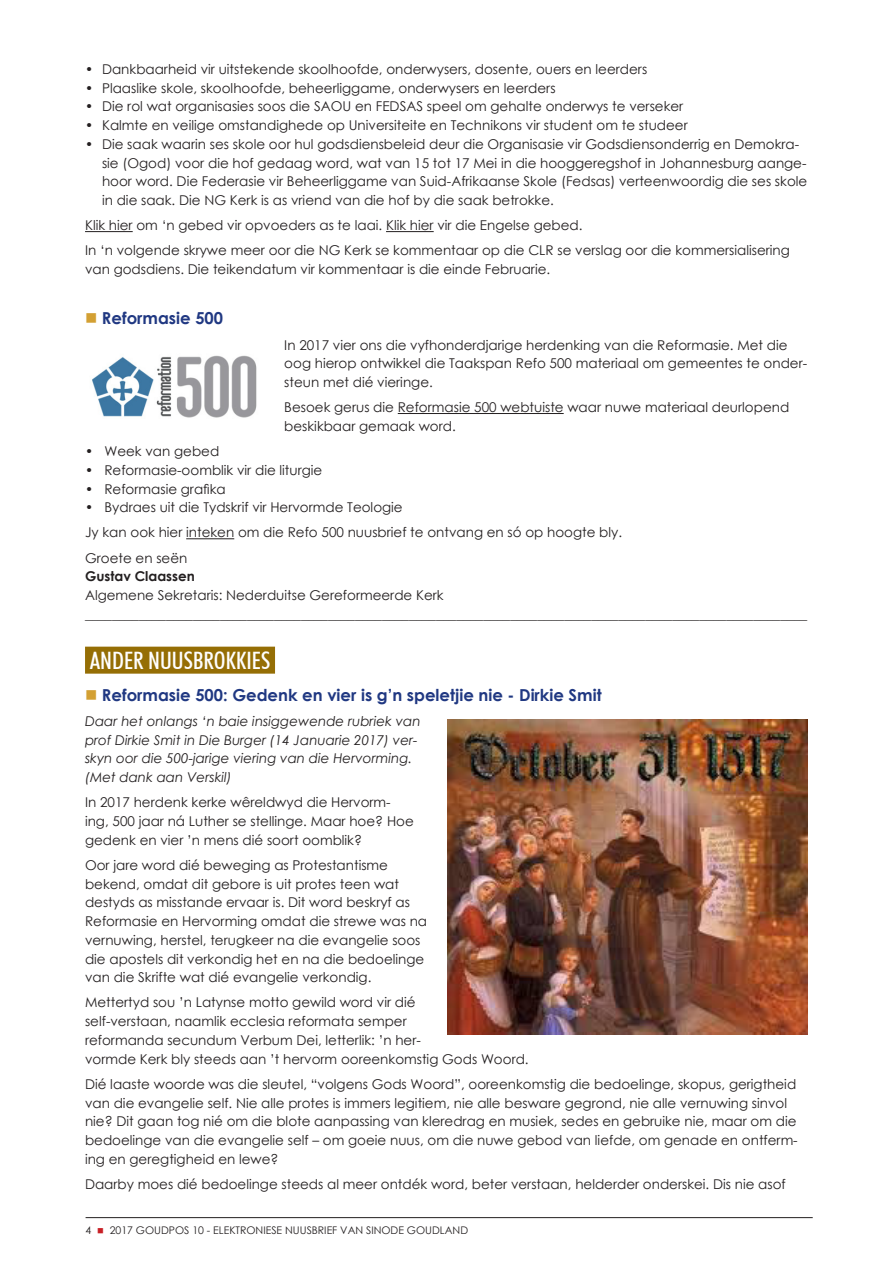
<style>
.page{position:relative;width:893px;height:1263px;background:#fff}
.page>*{position:absolute;margin:0;border:0;box-sizing:border-box;transform-origin:0 0}
.Body_caption{font:500 condensed 24px "Futura BT";color:#fff}
.Sub_Caption{font:700 16.5px "Century Gothic";color:#203882}
.Body_text{font:13.5px/18.8px "Century Gothic";color:#231f20}
.Body_text-2{font:italic 13.5px/18.8px "Century Gothic";color:#231f20}
.Body_text-3{font:700 13.5px "Century Gothic";color:#231f20}
.t1{font:10.5px "Century Gothic";color:#231f20}
.s1{color:#d3a033}
.s2{color:#c82026}
</style>
<div class="page">
<hr style="left:86px;top:1217px;width:727px;height:1px;background:#231f20">
<hr style="left:85px;top:231px;width:48px;height:1px;background:#231f20">
<hr style="left:386px;top:231px;width:48px;height:1px;background:#231f20">
<hr style="left:398px;top:413px;width:166px;height:1px;background:#231f20">
<hr style="left:186px;top:538px;width:48px;height:1px;background:#231f20">
<div style="left:85px;top:647px;width:190px;height:27px;background:#956e05"></div>
<img style="left:92px;top:355px;width:165px;height:63px">
<img style="left:448px;top:719px;width:360px;height:315px">
<p class="Body_text" style="left:85px;top:59px;width:564px">• Dankbaarheid vir uitstekende skoolhoofde, onderwysers, dosente, ouers en leerders</p>
<p class="Body_text" style="left:85px;top:78px;width:472px">• Plaaslike skole, skoolhoofde, beheerliggame, onderwysers en leerders</p>
<p class="Body_text" style="left:85px;top:97px;width:600px">• Die rol wat organisasies soos die SAOU en FEDSAS speel om gehalte onderwys te verseker</p>
<p class="Body_text" style="left:85px;top:116px;width:604px">• Kalmte en veilige omstandighede op Universiteite en Technikons vir student om te studeer</p>
<p class="Body_text" style="left:102px;top:134px;width:707px;text-indent:-17px">• Die saak waarin ses skole oor hul godsdiensbeleid deur die Organisasie vir Godsdiensonderrig en Demokra&shy;sie (Ogod) voor die hof gedaag word, wat van 15 tot 17 Mei in die hooggeregshof in Johannesburg aange&shy;hoor word. Die Federasie vir Beheerliggame van Suid-Afrikaanse Skole (Fedsas) verteenwoordig die ses skole in die saak. Die NG Kerk is as vriend van die hof by die saak betrokke.</p>
<p class="Body_text" style="left:85px;top:216px;width:499px">Klik hier om ‘n gebed vir opvoeders as te laai. Klik hier vir die Engelse gebed.</p>
<p class="Body_text" style="left:85px;top:241px;width:706px">In ‘n volgende skrywe meer oor die NG Kerk se kommentaar op die CLR se verslag oor die kommersialisering van godsdiens. Die teikendatum vir kommentaar is die einde Februarie.</p>
<p class="Sub_Caption" style="left:85px;top:306px;width:140px"><span class="s1">■</span> Reformasie 500</p>
<p class="Body_text" style="left:284px;top:335px;width:524px">In 2017 vier ons die vyfhonderdjarige herdenking van die Reformasie. Met die oog hierop ontwikkel die Taakspan Refo 500 materiaal om gemeentes te onder&shy;steun met dié vieringe.</p>
<p class="Body_text" style="left:284px;top:398px;width:506px">Besoek gerus die Reformasie 500 webtuiste waar nuwe materiaal deurlopend beskikbaar gemaak word.</p>
<p class="Body_text" style="left:85px;top:442px;width:136px">• Week van gebed</p>
<p class="Body_text" style="left:85px;top:460px;width:239px">• Reformasie-oomblik vir die liturgie</p>
<p class="Body_text" style="left:85px;top:479px;width:142px">• Reformasie grafika</p>
<p class="Body_text" style="left:85px;top:498px;width:319px">• Bydraes uit die Tydskrif vir Hervormde Teologie</p>
<p class="Body_text" style="left:85px;top:523px;width:539px">Jy kan ook hier inteken om die Refo 500 nuusbrief te ontvang en só op hoogte bly.</p>
<p class="Body_text" style="left:85px;top:548px;width:104px">Groete en seën</p>
<p class="Body_text-3" style="left:85px;top:566px;width:111px">Gustav Claassen</p>
<p class="Body_text" style="left:85px;top:586px;width:360px">Algemene Sekretaris: Nederduitse Gereformeerde Kerk</p>
<p class="Body_text" style="left:85px;top:604px;width:724px">___________________________________________________________________________________________________________</p>
<p class="Body_caption" style="left:90px;top:646px;width:182px">ANDER NUUSBROKKIES</p>
<p class="Sub_Caption" style="left:85px;top:682px;width:518px"><span class="s1">■</span> Reformasie 500: Gedenk en vier is g’n speletjie nie - Dirkie Smit</p>
<p class="Body_text-2" style="left:85px;top:711px;width:337px">Daar het onlangs ‘n baie insiggewende rubriek van prof Dirkie Smit in Die Burger (14 Januarie 2017) ver&shy;skyn oor die 500-jarige viering van die Hervorming. (Met dank aan Verskil)</p>
<p class="Body_text" style="left:85px;top:793px;width:330px">In 2017 herdenk kerke wêreldwyd die Hervorm&shy;ing, 500 jaar ná Luther se stellinge. Maar hoe? Hoe gedenk en vier ’n mens dié soort oomblik?</p>
<p class="Body_text" style="left:85px;top:855px;width:344px">Oor jare word dié beweging as Protestantisme bekend, omdat dit gebore is uit protes teen wat destyds as misstande ervaar is. Dit word beskryf as Reformasie en Hervorming omdat die strewe was na vernuwing, herstel, terugkeer na die evangelie soos die apostels dit verkondig het en na die bedoelinge van die Skrifte wat dié evangelie verkondig.</p>
<p class="Body_text" style="left:85px;top:993px;width:445px">Mettertyd sou ’n Latynse motto gewild word vir dié<br>self-verstaan, naamlik ecclesia reformata semper<br>reformanda secundum Verbum Dei, letterlik: ’n her-<br>vormde Kerk bly steeds aan ’t hervorm ooreenkomstig Gods Woord.</p>
<p class="Body_text" style="left:85px;top:1074px;width:714px">Dié laaste woorde was die sleutel, “volgens Gods Woord”, ooreenkomstig die bedoelinge, skopus, gerigtheid van die evangelie self. Nie alle protes is immers legitiem, nie alle besware gegrond, nie alle vernuwing sinvol nie? Dit gaan tog nié om die blote aanpassing van kleredrag en musiek, sedes en gebruike nie, maar om die bedoelinge van die evangelie self – om goeie nuus, om die nuwe gebod van liefde, om genade en ontferm&shy;ing en geregtigheid en lewe?</p>
<p class="Body_text" style="left:85px;top:1174px;width:702px">Daarby moes dié bedoelinge steeds al meer ontdék word, beter verstaan, helderder onderskei. Dis nie asof</p>
<p class="t1" style="left:86px;top:1223px;width:384px">4 <span class="s2">■</span> 2017 GOUDPOS 10 - ELEKTRONIESE NUUSBRIEF VAN SINODE GOUDLAND</p>
</div>
